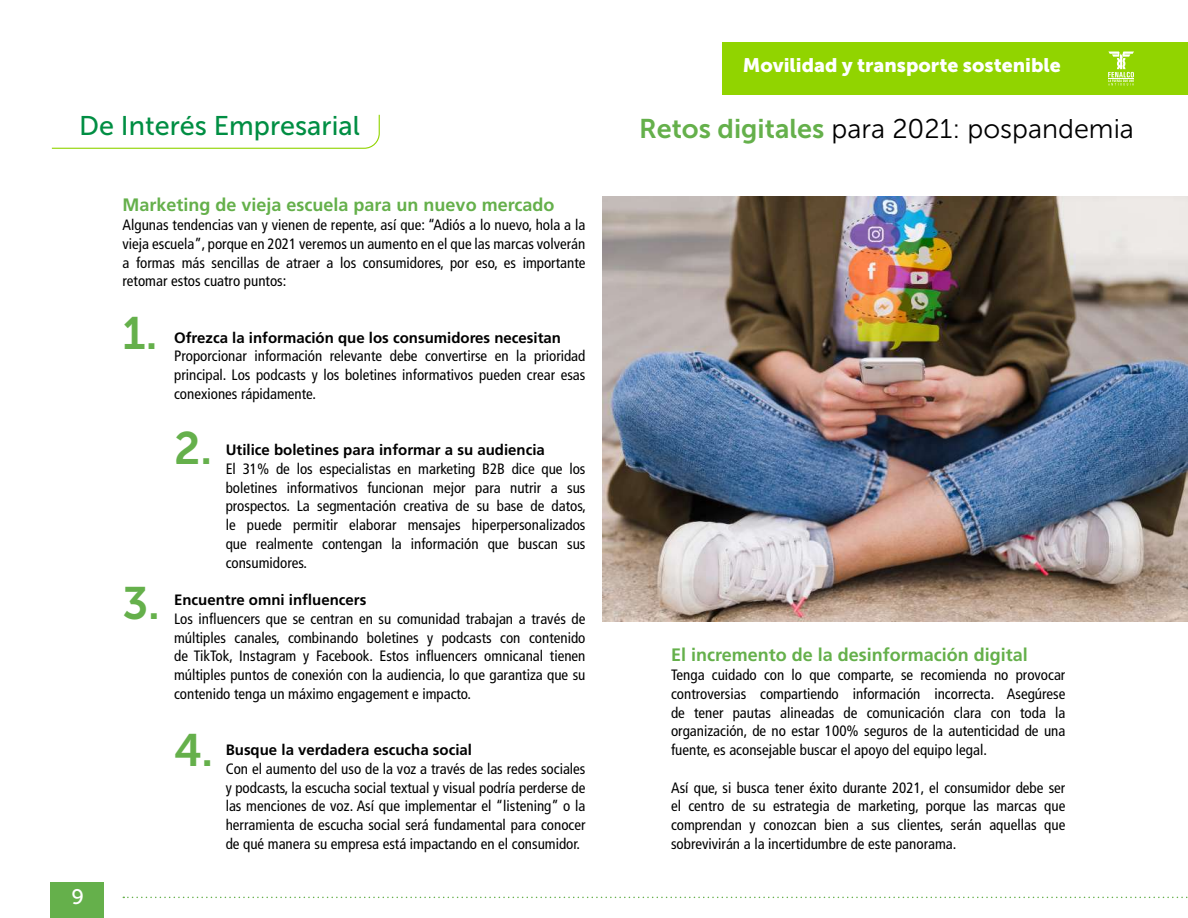
<style>
.page{position:relative;width:1188px;height:918px;background:#fff}
.page>*{position:absolute;margin:0;border:0;box-sizing:border-box;transform-origin:0 0}
.t1{font:45.3px "Museo Sans 700";color:#65b04b}
.t2{font:27px "Museo Sans 300";color:#000}
.t3{font:27px "Museo Sans 500";color:#008e43}
.t4{font:21px "Museo Sans 500";color:#fff}
.t5{font:19.5px "Museo Sans 900";color:#fff}
.t6{font:700 18px "Frutiger LT Std";color:#65b04b}
.t7{font:condensed 15px/18.8px "Frutiger LT Std";color:#000;text-align:justify}
.t8{font:700 15px "Frutiger LT Std";color:#000}
.s1{font-family:"Museo Sans 700";color:#65b04b}
</style>
<div class="page">
<div style="left:51px;top:882px;width:53px;height:36px;background:#65b04b"></div>
<svg style="left:123px;top:897px;width:1065px;height:1px"></svg>
<div style="left:723px;top:42px;width:465px;height:53px;background:#91d400"></div>
<svg style="left:1108px;top:52px;width:26px;height:34px"></svg>
<svg style="left:51px;top:114px;width:329px;height:35px"></svg>
<img style="left:603px;top:196px;width:585px;height:425px">
<h2 class="t3" style="left:79px;top:111px;width:282px">De Interés Empresarial</h2>
<p class="t6" style="left:123px;top:194px;width:433px">Marketing de vieja escuela para un nuevo mercado</p>
<p class="t7" style="left:123px;top:216px;width:464px">Algunas tendencias van y vienen de repente, así que: “Adiós a lo nuevo, hola a la vieja escuela”, porque en 2021 veremos un aumento en el que las marcas volverán a formas más sencillas de atraer a los consumidores, por eso, es importante retomar estos cuatro puntos:</p>
<h1 class="t1" style="left:123px;top:309px;width:36px">1.</h1>
<p class="t8" style="left:174px;top:328px;width:388px">Ofrezca la información que los consumidores necesitan</p>
<p class="t7" style="left:174px;top:347px;width:413px">Proporcionar información relevante debe convertirse en la prioridad principal. Los podcasts y los boletines informativos pueden crear esas conexiones rápidamente.</p>
<h3 class="t4" style="left:72px;top:886px;width:14px">9</h3>
<h1 class="t1" style="left:123px;top:578px;width:39px">3.</h1>
<h1 class="t1" style="left:174px;top:423px;width:39px">2.</h1>
<p class="t8" style="left:226px;top:441px;width:321px">Utilice boletines para informar a su audiencia</p>
<p class="t7" style="left:226px;top:459px;width:362px">El 31% de los especialistas en marketing B2B dice que los boletines informativos funcionan mejor para nutrir a sus prospectos. La segmentación creativa de su base de datos, le puede permitir elaborar mensajes hiperpersonalizados que realmente contengan la información que buscan sus consumidores.</p>
<p class="t8" style="left:174px;top:591px;width:194px">Encuentre omni influencers</p>
<p class="t7" style="left:174px;top:609px;width:413px">Los influencers que se centran en su comunidad trabajan a través de múltiples canales, combinando boletines y podcasts con contenido de TikTok, Instagram y Facebook. Estos influencers omnicanal tienen múltiples puntos de conexión con la audiencia, lo que garantiza que su contenido tenga un máximo engagement e impacto.</p>
<h1 class="t1" style="left:174px;top:725px;width:41px">4.</h1>
<p class="t8" style="left:226px;top:741px;width:248px">Busque la verdadera escucha social</p>
<p class="t7" style="left:226px;top:759px;width:361px">Con el aumento del uso de la voz a través de las redes sociales y podcasts, la escucha social textual y visual podría perderse de las menciones de voz. Así que implementar el “listening” o la herramienta de escucha social será fundamental para conocer de qué manera su empresa está impactando en el consumidor.</p>
<h3 class="t5" style="left:743px;top:54px;width:319px">Movilidad y transporte sostenible</h3>
<h2 class="t2" style="left:639px;top:114px;width:496px"><span class="s1">Retos digitales</span> para 2021: pospandemia</h2>
<p class="t6" style="left:671px;top:644px;width:358px">El incremento de la desinformación digital</p>
<p class="t7" style="left:671px;top:666px;width:396px">Tenga cuidado con lo que comparte, se recomienda no provocar controversias compartiendo información incorrecta. Asegúrese de tener pautas alineadas de comunicación clara con toda la organización, de no estar 100% seguros de la autenticidad de una fuente, es aconsejable buscar el apoyo del equipo legal.</p>
<p class="t7" style="left:671px;top:778px;width:396px">Así que, si busca tener éxito durante 2021, el consumidor debe ser el centro de su estrategia de marketing, porque las marcas que comprendan y conozcan bien a sus clientes, serán aquellas que sobrevivirán a la incertidumbre de este panorama.</p>
</div>
